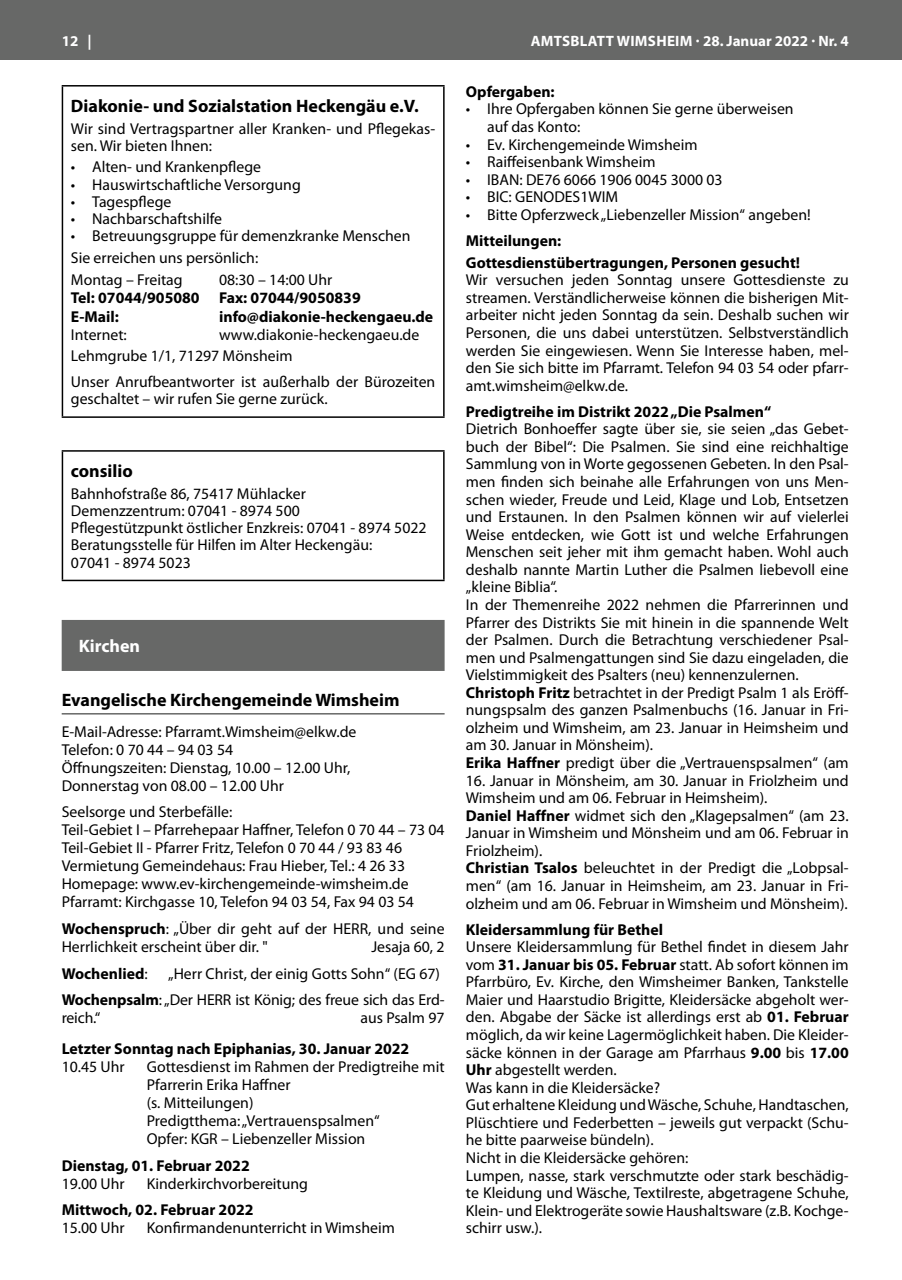
<style>
.page{position:relative;width:902px;height:1280px;background:#fff}
.page>*{position:absolute;margin:0;border:0;box-sizing:border-box;transform-origin:0 0}
.t1{font:700 18px "Myriad Pro";color:#000}
.t2{font:700 18px "Myriad Pro";color:#fff}
.t3{font:15.75px/17.5px "Myriad Pro";color:#000}
.t4{font:700 15.75px/18.1px "Myriad Pro";color:#000}
.t5{font:700 15px "Myriad Pro";letter-spacing:.01em;color:#fff}
.s1{font-weight:700}
.s2{font-weight:400}
</style>
<div class="page">
<div style="left:0;top:0;width:901px;height:60px;background:#676867"></div>
<div style="left:62px;top:620px;width:382px;height:51px;background:#676867"></div>
<hr style="left:62px;top:713px;width:382px;height:1px;background:#676867">
<hr style="left:62px;top:85px;width:382px;height:2px;background:#000">
<hr style="left:62px;top:87px;width:1px;height:329px;background:#000">
<hr style="left:443px;top:87px;width:1px;height:329px;background:#000">
<hr style="left:62px;top:416px;width:382px;height:2px;background:#000">
<hr style="left:62px;top:450px;width:382px;height:2px;background:#000">
<hr style="left:62px;top:452px;width:1px;height:128px;background:#000">
<hr style="left:443px;top:452px;width:1px;height:128px;background:#000">
<hr style="left:62px;top:580px;width:382px;height:1px;background:#000">
<p class="t5" style="left:62px;top:31px;width:31px">12 |</p>
<p class="t5" style="left:530px;top:31px;width:319px">AMTSBLATT WIMSHEIM · 28. Januar 2022 · Nr. 4</p>
<p class="t1" style="left:71px;top:94px;width:349px">Diakonie- und Sozialstation Heckengäu e.V.</p>
<p class="t3" style="left:71px;top:119px;width:366px">Wir sind Vertragspartner aller Kranken- und Pflegekas&shy;sen. Wir bieten Ihnen:</p>
<p class="t3" style="left:71px;top:158px;width:192px">• Alten- und Krankenpflege</p>
<p class="t3" style="left:71px;top:175px;width:231px">• Hauswirtschaftliche Versorgung</p>
<p class="t3" style="left:71px;top:192px;width:102px">• Tagespflege</p>
<p class="t3" style="left:71px;top:210px;width:152px">• Nachbarschaftshilfe</p>
<p class="t3" style="left:71px;top:225px;width:341px;line-height:21.9px">• Betreuungsgruppe für demenzkranke Menschen<br>Sie erreichen uns persönlich:<br>Montag – Freitag</p>
<p class="t3" style="left:219px;top:271px;width:115px">08:30 – 14:00 Uhr</p>
<p class="t4" style="left:71px;top:289px;width:291px">Tel: 07044/905080 Fax: 07044/9050839<br>E-Mail:</p>
<p class="t4" style="left:219px;top:307px;width:216px">info@diakonie-heckengaeu.de</p>
<p class="t3" style="left:71px;top:324px;width:350px;line-height:21.5px;text-indent:148px">www.diakonie-heckengaeu.de<br>Lehmgrube 1/1, 71297 Mönsheim</p>
<p class="t3" style="left:71px;top:373px;width:366px">Unser Anrufbeantworter ist außerhalb der Bürozeiten geschaltet – wir rufen Sie gerne zurück.</p>
<p class="t3" style="left:71px;top:326px;width:57px">Internet:</p>
<p class="t1" style="left:71px;top:459px;width:63px">consilio</p>
<p class="t3" style="left:71px;top:484px;width:357px">Bahnhofstraße 86, 75417 Mühlacker<br>Demenzzentrum: 07041 - 8974 500<br>Pflegestützpunkt östlicher Enzkreis: 07041 - 8974 5022<br>Beratungsstelle für Hilfen im Alter Heckengäu:<br>07041 - 8974 5023</p>
<p class="t2" style="left:79px;top:634px;width:63px">Kirchen</p>
<p class="t1" style="left:62px;top:688px;width:339px">Evangelische Kirchengemeinde Wimsheim</p>
<p class="t3" style="left:62px;top:722px;width:296px;line-height:18px">E-Mail-Adresse: Pfarramt.Wimsheim@elkw.de Telefon: 0 70 44 – 94 03 54<br>Öffnungszeiten: Dienstag, 10.00 – 12.00 Uhr, Donnerstag von 08.00 – 12.00 Uhr</p>
<p class="t3" style="left:62px;top:803px;width:384px;line-height:18px">Seelsorge und Sterbefälle:<br>Teil-Gebiet I – Pfarrehepaar Haffner, Telefon 0 70 44 – 73 04<br>Teil-Gebiet II - Pfarrer Fritz, Telefon 0 70 44 / 93 83 46<br>Vermietung Gemeindehaus: Frau Hieber, Tel.: 4 26 33<br>Homepage: www.ev-kirchengemeinde-wimsheim.de Pfarramt: Kirchgasse 10, Telefon 94 03 54, Fax 94 03 54</p>
<p class="t3" style="left:62px;top:919px;width:384px;line-height:18px"><span class="s1">Wochenspruch</span>: „Über dir geht auf der HERR, und seine<br>Herrlichkeit erscheint über dir. "</p>
<p class="t3" style="left:371px;top:938px;width:75px">Jesaja 60, 2</p>
<p class="t3" style="left:62px;top:960px;width:384px;line-height:26.5px;text-align:right">„Herr Christ, der einig Gotts Sohn“ (EG 67)<br><span class="s1">Wochenpsalm</span>: „Der HERR ist König; des freue sich das Erd-</p>
<p class="t3" style="left:62px;top:1009px;width:40px">reich.“</p>
<p class="t3" style="left:360px;top:1009px;width:86px">aus Psalm 97</p>
<p class="t4" style="left:62px;top:1039px;width:349px">Letzter Sonntag nach Epiphanias, 30. Januar 2022</p>
<p class="t3" style="left:62px;top:1058px;width:64px">10.45 Uhr</p>
<p class="t3" style="left:147px;top:1057px;width:299px;line-height:18px">Gottesdienst im Rahmen der Predigtreihe mit<br>Pfarrerin Erika Haffner<br>(s. Mitteilungen)<br>Predigtthema: „Vertrauenspsalmen“<br>Opfer: KGR – Liebenzeller Mission</p>
<p class="t4" style="left:62px;top:1156px;width:189px">Dienstag, 01. Februar 2022</p>
<p class="t3" style="left:62px;top:1174px;width:64px">19.00 Uhr</p>
<p class="t3" style="left:147px;top:1174px;width:163px">Kinderkirchvorbereitung</p>
<p class="t4" style="left:62px;top:1200px;width:193px">Mittwoch, 02. Februar 2022</p>
<p class="t3" style="left:62px;top:1219px;width:64px">15.00 Uhr</p>
<p class="t3" style="left:147px;top:1219px;width:249px">Konfirmandenunterricht in Wimsheim</p>
<p class="t4" style="left:62px;top:964px;width:87px">Wochenlied<span class="s2">:</span></p>
<p class="t4" style="left:466px;top:82px;width:90px">Opfergaben:</p>
<p class="t3" style="left:487px;top:100px;width:308px;text-indent:-21px">• Ihre Opfergaben können Sie gerne überweisen auf das Konto:</p>
<p class="t3" style="left:466px;top:135px;width:233px">• Ev. Kirchengemeinde Wimsheim</p>
<p class="t3" style="left:466px;top:153px;width:191px">• Raiffeisenbank Wimsheim</p>
<p class="t3" style="left:466px;top:170px;width:258px">• IBAN: DE76 6066 1906 0045 3000 03</p>
<p class="t3" style="left:466px;top:188px;width:154px">• BIC: GENODES1WIM</p>
<p class="t3" style="left:466px;top:205px;width:346px">• Bitte Opferzweck „Liebenzeller Mission“ angeben!</p>
<p class="t4" style="left:466px;top:229px;width:336px;line-height:21.8px">Mitteilungen:<br>Gottesdienstübertragungen, Personen gesucht!</p>
<p class="t3" style="left:466px;top:271px;width:384px;text-align:justify">Wir versuchen jeden Sonntag unsere Gottesdienste zu streamen. Verständlicherweise können die bisherigen Mit&shy;arbeiter nicht jeden Sonntag da sein. Deshalb suchen wir Personen, die uns dabei unterstützen. Selbstverständlich werden Sie eingewiesen. Wenn Sie Interesse haben, mel&shy;den Sie sich bitte im Pfarramt. Telefon 94 03 54 oder pfarr&shy;amt.wimsheim@elkw.de.</p>
<p class="t4" style="left:466px;top:402px;width:307px">Predigtreihe im Distrikt 2022 „Die Psalmen“</p>
<p class="t3" style="left:466px;top:420px;width:384px">Dietrich Bonhoeffer sagte über sie, sie seien „das Gebet&shy;buch der Bibel“: Die Psalmen. Sie sind eine reichhaltige Sammlung von in Worte gegossenen Gebeten. In den Psal&shy;men finden sich beinahe alle Erfahrungen von uns Men&shy;schen wieder, Freude und Leid, Klage und Lob, Entsetzen und Erstaunen. In den Psalmen können wir auf vielerlei Weise entdecken, wie Gott ist und welche Erfahrungen Menschen seit jeher mit ihm gemacht haben. Wohl auch deshalb nannte Martin Luther die Psalmen liebevoll eine „kleine Biblia“.<br>In der Themenreihe 2022 nehmen die Pfarrerinnen und Pfarrer des Distrikts Sie mit hinein in die spannende Welt der Psalmen. Durch die Betrachtung verschiedener Psal&shy;men und Psalmengattungen sind Sie dazu eingeladen, die Vielstimmigkeit des Psalters (neu) kennenzulernen.<br><span class="s1">Christoph Fritz</span> betrachtet in der Predigt Psalm 1 als Eröff&shy;nungspsalm des ganzen Psalmenbuchs (16. Januar in Fri&shy;olzheim und Wimsheim, am 23. Januar in Heimsheim und am 30. Januar in Mönsheim).<br><span class="s1">Erika Haffner</span> predigt über die „Vertrauenspsalmen“ (am</p>
<p class="t3" style="left:466px;top:771px;width:384px">16. Januar in Mönsheim, am 30. Januar in Friolzheim und Wimsheim und am 06. Februar in Heimsheim).<br><span class="s1">Daniel Haffner</span> widmet sich den „Klagepsalmen“ (am 23.<br>Januar in Wimsheim und Mönsheim und am 06. Februar in Friolzheim).<br><span class="s1">Christian Tsalos</span> beleuchtet in der Predigt die „Lobpsal&shy;men“ (am 16. Januar in Heimsheim, am 23. Januar in Fri&shy;olzheim und am 06. Februar in Wimsheim und Mönsheim).</p>
<p class="t4" style="left:466px;top:920px;width:199px">Kleidersammlung für Bethel</p>
<p class="t3" style="left:466px;top:938px;width:384px">Unsere Kleidersammlung für Bethel findet in diesem Jahr vom <span class="s1">31. Januar bis 05. Februar</span> statt. Ab sofort können im Pfarrbüro, Ev. Kirche, den Wimsheimer Banken, Tankstelle Maier und Haarstudio Brigitte, Kleidersäcke abgeholt wer&shy;den. Abgabe der Säcke ist allerdings erst ab <span class="s1">01. Februar </span>möglich, da wir keine Lagermöglichkeit haben. Die Kleider&shy;säcke können in der Garage am Pfarrhaus <span class="s1">9.00</span> bis <span class="s1">17.00<br>Uhr</span> abgestellt werden.<br>Was kann in die Kleidersäcke?<br>Gut erhaltene Kleidung und Wäsche, Schuhe, Handtaschen, Plüschtiere und Federbetten – jeweils gut verpackt (Schu&shy;he bitte paarweise bündeln).<br>Nicht in die Kleidersäcke gehören:<br>Lumpen, nasse, stark verschmutzte oder stark beschädig&shy;te Kleidung und Wäsche, Textilreste, abgetragene Schuhe, Klein- und Elektrogeräte sowie Haushaltsware (z.B. Kochge&shy;schirr usw.).</p>
</div>
